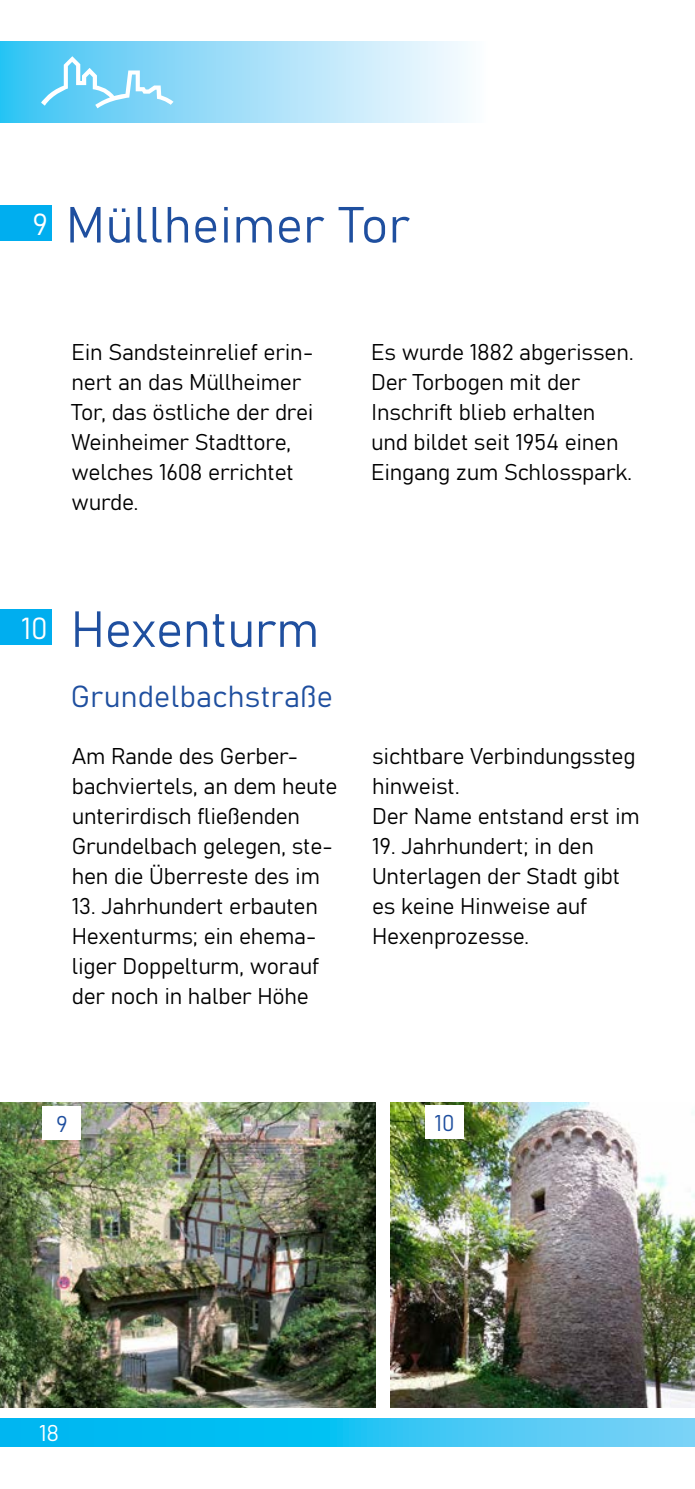
<style>
.page{position:relative;width:695px;height:1489px;background:#fff}
.page>*{position:absolute;margin:0;border:0;box-sizing:border-box;transform-origin:0 0}
.t1{font:50px "Bahnschrift";letter-spacing:.01em;color:#1f4f9f}
.t2{font:30px "Bahnschrift";letter-spacing:.01em;color:#1f4f9f}
.t3{font:22.5px/30px "Bahnschrift";letter-spacing:-.01em;color:#000}
.t4{font:22.5px "Bahnschrift";color:#1f4f9f}
.t5{font:22.5px "Bahnschrift";color:#fff}
.s1{font-size:30px;color:#fff}
</style>
<div class="page">
<svg style="left:0;top:1418px;width:694px;height:28px"></svg>
<svg style="left:0;top:42px;width:468px;height:81px"></svg>
<svg style="left:41px;top:56px;width:132px;height:52px"></svg>
<div style="left:0;top:206px;width:51px;height:35px;background:#00aeef"></div>
<img style="left:390px;top:1102px;width:304px;height:305px">
<img style="left:0;top:1102px;width:376px;height:305px">
<div style="left:0;top:609px;width:51px;height:36px;background:#00aeef"></div>
<div style="left:43px;top:1106px;width:38px;height:33px;background:#fff"></div>
<div style="left:425px;top:1105px;width:38px;height:33px;background:#fff"></div>
<hr style="left:694px;top:1102px;width:1px;height:305px;background:#b4b2b2">
<h1 class="t1" style="left:32px;top:187px;width:379px"><span class="s1">9</span> Müllheimer Tor</h1>
<p class="t3" style="left:72px;top:336px;width:243px">Ein Sandsteinrelief erin&shy;nert an das Müllheimer<br>Tor, das östliche der drei<br>Weinheimer Stadttore, welches 1608 errichtet wurde.</p>
<p class="t3" style="left:371px;top:336px;width:264px">Es wurde 1882 abgerissen.<br>Der Torbogen mit der<br>Inschrift blieb erhalten und bildet seit 1954 einen<br>Eingang zum Schlosspark.</p>
<h1 class="t1" style="left:21px;top:591px;width:299px"><sup>10</sup> Hexenturm</h1>
<h2 class="t2" style="left:71px;top:673px;width:263px">Grundelbachstraße</h2>
<p class="t3" style="left:72px;top:739px;width:267px">Am Rande des Gerber&shy;bachviertels, an dem heute unterirdisch fließenden<br>Grundelbach gelegen, ste&shy;hen die Überreste des im</p>
<p class="t3" style="left:72px;top:889px;width:249px;text-align:justify">13. Jahrhundert erbauten Hexenturms; ein ehema&shy;liger Doppelturm, worauf der noch in halber Höhe</p>
<p class="t3" style="left:372px;top:739px;width:269px">sichtbare Verbindungssteg hinweist.<br>Der Name entstand erst im</p>
<p class="t3" style="left:372px;top:829px;width:249px">19. Jahrhundert; in den<br>Unterlagen der Stadt gibt es keine Hinweise auf<br>Hexenprozesse.</p>
<p class="t4" style="left:56px;top:1106px;width:13px">9</p>
<p class="t4" style="left:434px;top:1105px;width:21px">10</p>
<p class="t5" style="left:39px;top:1415px;width:22px">18</p>
</div>
